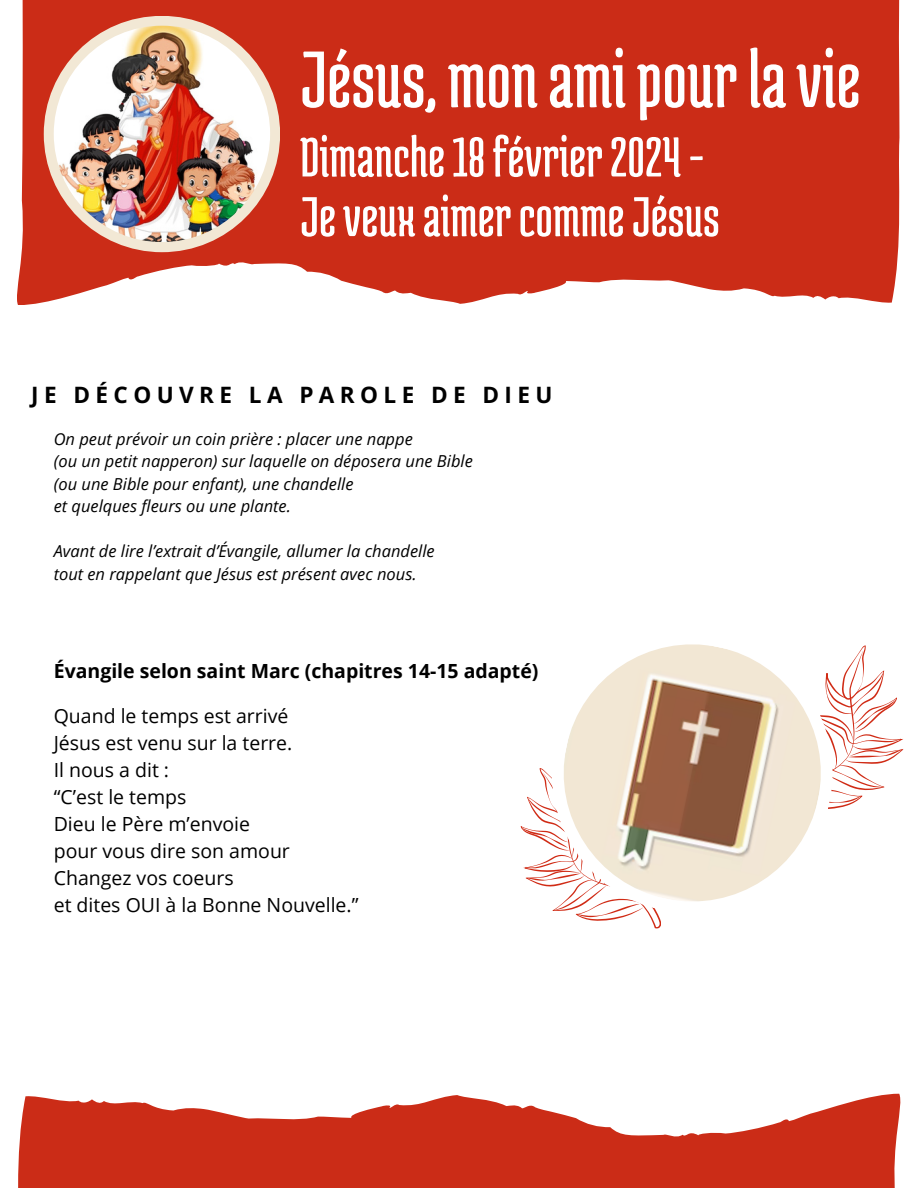
<style>
.page{position:relative;width:918px;height:1188px;background:#fff}
.page>*{position:absolute;margin:0;border:0;box-sizing:border-box;transform-origin:0 0}
.t1{font:85.35px "Medula One";color:#fff}
.t2{font:59.85px/59.7px "Medula One";color:#fff}
.t3{font:700 22.5px "Open Sans";letter-spacing:.24em;color:#000}
.t4{font:19.5px/27px "Open Sans";color:#000}
.t5{font:700 19.5px "Open Sans";color:#000}
.t6{font:italic 16.5px "Open Sans";color:#000}
</style>
<div class="page">
<svg style="left:17px;top:0;width:883px;height:305px;background:#cf3d29"></svg>
<svg style="left:846px;top:645px;width:58px;height:161px"></svg>
<svg style="left:520px;top:796px;width:141px;height:133px"></svg>
<svg style="left:539px;top:671px;width:307px;height:255px"></svg>
<img style="left:552px;top:644px;width:281px;height:269px">
<div style="left:44px;top:16px;width:236px;height:236px;background:#f2e8d5;border-radius:50%"></div>
<img style="left:54px;top:26px;width:216px;height:216px;border-radius:50%">
<svg style="left:18px;top:1094px;width:882px;height:94px;fill:#cb2c17"></svg>
<h4 class="t1" style="left:300px;top:35px;width:562px">Jésus, monamipourlavie</h4>
<p class="t2" style="left:300px;top:126px;width:421px">Dimanche18février2024-<br>JeveuxaimercommeJésus</p>
<h5 class="t3" style="left:31px;top:379px;width:523px">JE DÉCOUVRE LA PAROLE DE DIEU</h5>
<h1 class="t6" style="left:54px;top:427px;width:361px">On peut prévoir un coin prière : placer une nappe</h1>
<h2 class="t6" style="left:54px;top:450px;width:421px">(ou un petit napperon) sur laquelle on déposera une Bible</h2>
<h3 class="t6" style="left:54px;top:472px;width:301px">(ou une Bible pour enfant), une chandelle</h3>
<p class="t6" style="left:54px;top:495px;width:239px">et quelques fleurs ou une plante.</p>
<p class="t6" style="left:54px;top:540px;width:382px">Avant de lire l’extrait d’Évangile, allumer la chandelle</p>
<p class="t6" style="left:54px;top:562px;width:364px">tout en rappelant que Jésus est présent avec nous.</p>
<p class="t5" style="left:54px;top:657px;width:486px">Évangile selon saint Marc (chapitres 14-15 adapté)</p>
<p class="t4" style="left:54px;top:702px;width:306px">Quand le temps est arrivé<br>Jésus est venu sur la terre.<br>Il nous a dit :<br>“C’est le temps<br>Dieu le Père m’envoie<br>pour vous dire son amour<br>Changez vos coeurs<br>et dites OUI à la Bonne Nouvelle.”</p>
</div>
